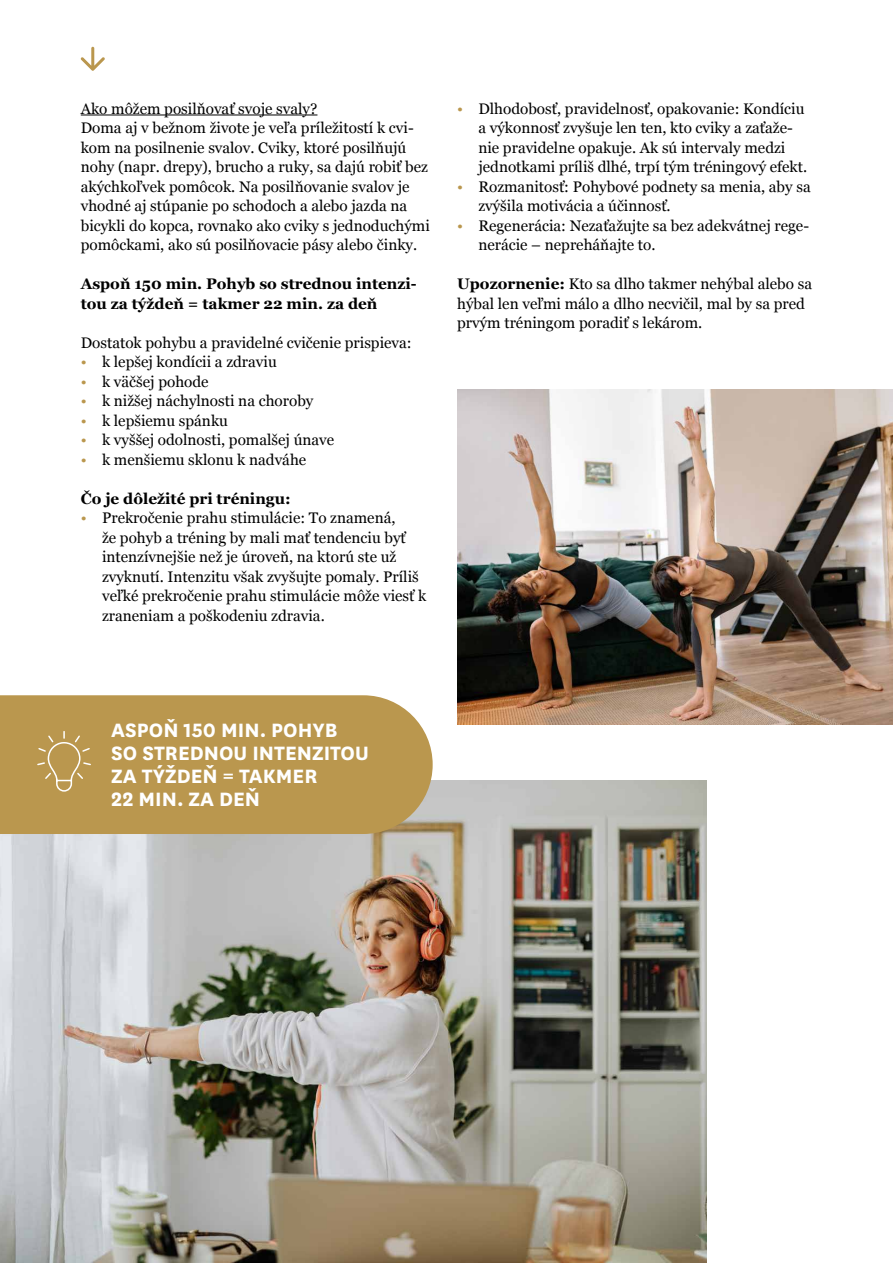
<style>
.page{position:relative;width:893px;height:1263px;background:#fff}
.page>*{position:absolute;margin:0;border:0;box-sizing:border-box;transform-origin:0 0}
.t1{font:700 22.65px/23px "National";color:#fff}
.t2{font:15.3px/19.5px "Georgia";color:#000}
.t3{font:700 15.3px/19.5px "Georgia";color:#000}
.s1{color:#ba974e}
.s2{font-weight:700}
</style>
<div class="page">
<img style="left:0;top:781px;width:706px;height:482px">
<hr style="left:81px;top:115px;width:236px;height:1px;background:#000">
<svg style="left:81px;top:47px;width:24px;height:24px"></svg>
<img style="left:457px;top:390px;width:436px;height:335px">
<div style="left:0;top:695px;width:433px;height:139px;background:#ba974e"></div>
<svg style="left:36px;top:730px;width:56px;height:62px;background:#c0a05d"></svg>
<p class="t2" style="left:81px;top:98px;width:351px">Ako môžem posilňovať svoje svaly?<br>Doma aj v bežnom živote je veľa príležitostí k cvi&shy;kom na posilnenie svalov. Cviky, ktoré posilňujú nohy (napr. drepy), brucho a ruky, sa dajú robiť bez akýchkoľvek pomôcok. Na posilňovanie svalov je vhodné aj stúpanie po schodoch a alebo jazda na bicykli do kopca, rovnako ako cviky s jednoduchými pomôckami, ako sú posilňovacie pásy alebo činky.</p>
<p class="t3" style="left:81px;top:274px;width:337px">Aspoň 150 min. Pohyb so strednou intenzi&shy;tou za týždeň = takmer 22 min. za deň</p>
<p class="t2" style="left:81px;top:332px;width:332px">Dostatok pohybu a pravidelné cvičenie prispieva:</p>
<p class="t2" style="left:81px;top:351px;width:198px"><span class="s1">•</span> k lepšej kondícii a zdraviu</p>
<p class="t2" style="left:81px;top:371px;width:129px"><span class="s1">•</span> k väčšej pohode</p>
<p class="t2" style="left:81px;top:390px;width:234px"><span class="s1">•</span> k nižšej náchylnosti na choroby</p>
<p class="t2" style="left:81px;top:410px;width:149px"><span class="s1">•</span> k lepšiemu spánku</p>
<p class="t2" style="left:81px;top:430px;width:255px"><span class="s1">•</span> k vyššej odolnosti, pomalšej únave</p>
<p class="t2" style="left:81px;top:449px;width:227px"><span class="s1">•</span> k menšiemu sklonu k nadváhe</p>
<p class="t3" style="left:81px;top:489px;width:211px">Čo je dôležité pri tréningu:</p>
<p class="t2" style="left:102px;top:508px;width:326px;text-indent:-21px"><span class="s1">•</span> Prekročenie prahu stimulácie: To znamená,<br>že pohyb a tréning by mali mať tendenciu byť intenzívnejšie než je úroveň, na ktorú ste už zvyknutí. Intenzitu však zvyšujte pomaly. Príliš veľké prekročenie prahu stimulácie môže viesť k zraneniam a poškodeniu zdravia.</p>
<p class="t2" style="left:478px;top:98px;width:330px;text-indent:-21px"><span class="s1">•</span> Dlhodobosť, pravidelnosť, opakovanie: Kondíciu a výkonnosť zvyšuje len ten, kto cviky a zaťaže&shy;nie pravidelne opakuje. Ak sú intervaly medzi jednotkami príliš dlhé, trpí tým tréningový efekt.</p>
<p class="t2" style="left:478px;top:176px;width:334px;text-indent:-21px"><span class="s1">•</span> Rozmanitosť: Pohybové podnety sa menia, aby sa zvýšila motivácia a účinnosť.</p>
<p class="t2" style="left:478px;top:215px;width:332px;text-indent:-21px"><span class="s1">•</span> Regenerácia: Nezaťažujte sa bez adekvátnej rege&shy;nerácie – nepreháňajte to.</p>
<p class="t2" style="left:457px;top:273px;width:356px"><span class="s2">Upozornenie:</span> Kto sa dlho takmer nehýbal alebo sa hýbal len veľmi málo a dlho necvičil, mal by sa pred prvým tréningom poradiť s lekárom.</p>
<h1 class="t1" style="left:111px;top:717px;width:259px">ASPOŇ 150 MIN. POHYB<br>SO STREDNOU INTENZITOU<br>ZA TÝŽDEŇ = TAKMER<br>22 MIN. ZA DEŇ</h1>
</div>
